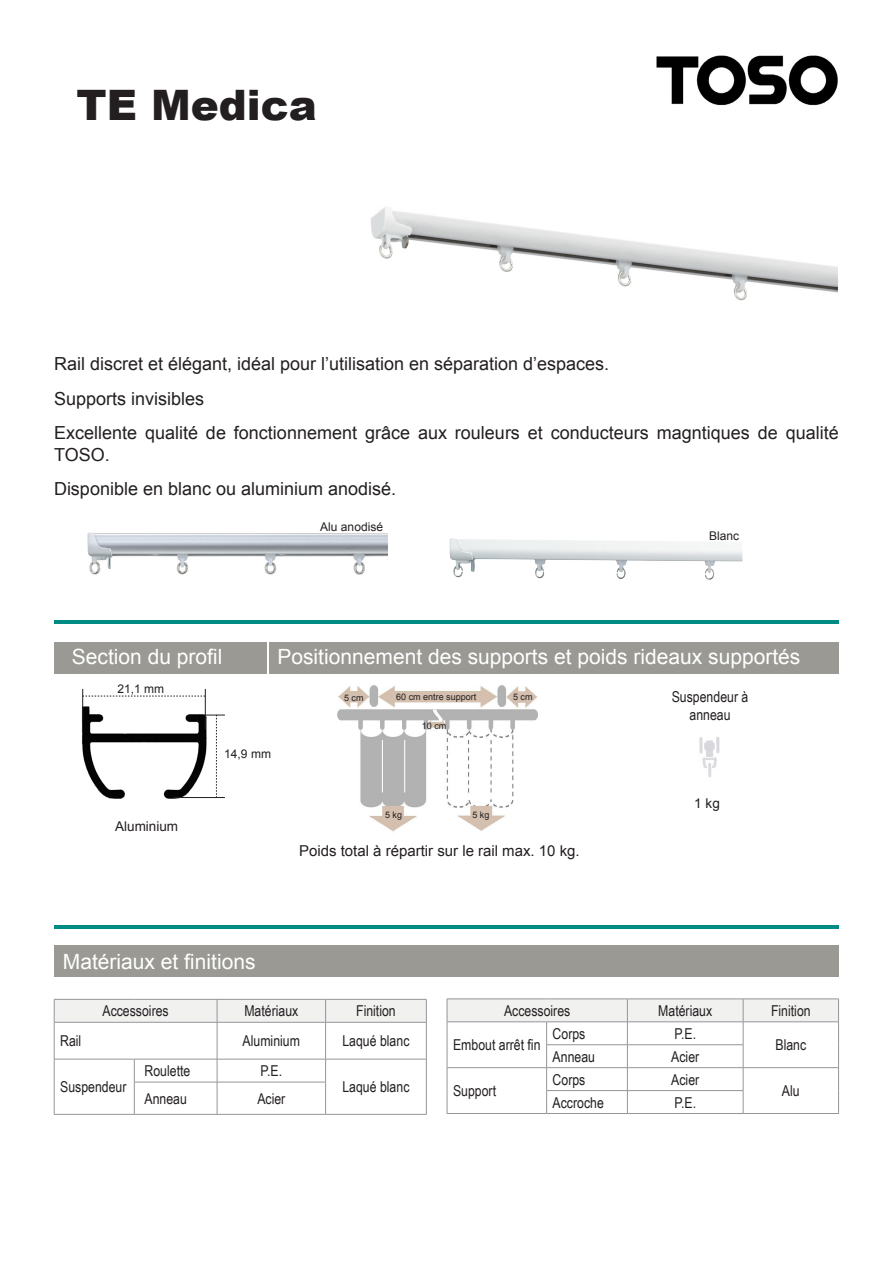
<style>
.page{position:relative;width:893px;height:1263px;background:#fff}
.page>*{position:absolute;margin:0;border:0;box-sizing:border-box;transform-origin:0 0}
.t1{font:900 42px "Arial";color:#231f20}
.t2{font:21px "Arial";color:#fff}
.t3{font:18px/21.6px "Arial";color:#231f20}
.t4{font:15px/18px "Arial Narrow";color:#231f20;text-align:center}
.t5{font:15px "Arial";color:#231f20}
.t6{font:13.5px "Arial";color:#231f20}
.t7{font:12px "Arial";color:#231f20}
.t8{font:9px "Arial";color:#231f20}
</style>
<div class="page">
<img style="left:371px;top:207px;width:466px;height:94px">
<div style="left:269px;top:642px;width:570px;height:32px;background:#9a9993"></div>
<img style="left:656px;top:55px;width:182px;height:50px">
<div style="left:54px;top:642px;width:212px;height:32px;background:#9a9993"></div>
<hr style="left:54px;top:620px;width:785px;height:4px;background:#008b84">
<img style="left:81px;top:688px;width:132px;height:111px">
<img style="left:337px;top:685px;width:201px;height:147px">
<div style="left:54px;top:945px;width:785px;height:32px;background:#9a9993"></div>
<hr style="left:54px;top:925px;width:785px;height:4px;background:#008b84">
<svg style="left:54px;top:999px;width:373px;height:23px"></svg>
<hr style="left:54px;top:1022px;width:80px;height:1px;background:#939598">
<hr style="left:54px;top:1022px;width:1px;height:37px;background:#939598">
<hr style="left:134px;top:1022px;width:83px;height:1px;background:#939598">
<hr style="left:217px;top:1022px;width:109px;height:1px;background:#939598">
<hr style="left:217px;top:1022px;width:1px;height:37px;background:#939598">
<hr style="left:326px;top:1022px;width:101px;height:1px;background:#939598">
<hr style="left:325px;top:1022px;width:1px;height:37px;background:#939598">
<hr style="left:426px;top:1022px;width:1px;height:37px;background:#939598">
<hr style="left:54px;top:1059px;width:80px;height:1px;background:#939598">
<svg style="left:54px;top:1059px;width:1px;height:23px"></svg>
<hr style="left:134px;top:1059px;width:83px;height:1px;background:#939598">
<svg style="left:134px;top:1059px;width:1px;height:23px"></svg>
<hr style="left:217px;top:1059px;width:109px;height:1px;background:#939598">
<svg style="left:217px;top:1059px;width:1px;height:23px"></svg>
<hr style="left:326px;top:1059px;width:101px;height:1px;background:#939598">
<svg style="left:325px;top:1059px;width:1px;height:23px"></svg>
<svg style="left:426px;top:1059px;width:1px;height:23px"></svg>
<hr style="left:54px;top:1082px;width:1px;height:32px;background:#939598">
<hr style="left:134px;top:1082px;width:83px;height:1px;background:#939598">
<hr style="left:134px;top:1082px;width:1px;height:32px;background:#939598">
<hr style="left:217px;top:1082px;width:109px;height:1px;background:#939598">
<hr style="left:217px;top:1082px;width:1px;height:32px;background:#939598">
<hr style="left:325px;top:1082px;width:1px;height:32px;background:#939598">
<hr style="left:426px;top:1082px;width:1px;height:32px;background:#939598">
<hr style="left:54px;top:1114px;width:80px;height:1px;background:#939598">
<hr style="left:134px;top:1114px;width:83px;height:1px;background:#939598">
<hr style="left:217px;top:1114px;width:109px;height:1px;background:#939598">
<hr style="left:326px;top:1114px;width:101px;height:1px;background:#939598">
<svg style="left:447px;top:999px;width:392px;height:114px"></svg>
<hr style="left:447px;top:1113px;width:100px;height:1px;background:#939598">
<hr style="left:547px;top:1113px;width:80px;height:1px;background:#939598">
<hr style="left:627px;top:1113px;width:116px;height:1px;background:#939598">
<hr style="left:743px;top:1113px;width:96px;height:1px;background:#939598">
<img style="left:699px;top:737px;width:21px;height:41px">
<hr style="left:82px;top:689px;width:1px;height:33px;background:#231f20">
<hr style="left:205px;top:689px;width:1px;height:40px;background:#231f20">
<svg style="left:83px;top:696px;width:122px;height:1px"></svg>
<hr style="left:173px;top:797px;width:52px;height:1px;background:#231f20">
<svg style="left:203px;top:715px;width:22px;height:83px"></svg>
<img style="left:87px;top:532px;width:300px;height:43px">
<img style="left:450px;top:538px;width:173px;height:40px">
<p class="t1" style="left:77px;top:75px;width:242px">TE Medica</p>
<p class="t3" style="left:54px;top:353px;width:557px">Rail discret et élégant, idéal pour l’utilisation en séparation d’espaces.</p>
<p class="t3" style="left:54px;top:388px;width:152px">Supports invisibles</p>
<p class="t3" style="left:54px;top:422px;width:786px">Excellente qualité de fonctionnement grâce aux rouleurs et conducteurs magntiques de qualité<br>TOSO.</p>
<p class="t3" style="left:54px;top:478px;width:344px">Disponible en blanc ou aluminium anodisé.</p>
<p class="t7" style="left:320px;top:519px;width:64px">Alu anodisé</p>
<p class="t7" style="left:709px;top:528px;width:32px">Blanc</p>
<p class="t2" style="left:72px;top:643px;width:152px">Section du profil</p>
<p class="t7" style="left:117px;top:681px;width:48px">21,1 mm</p>
<p class="t7" style="left:224px;top:746px;width:48px">14,9 mm</p>
<p class="t2" style="left:277px;top:643px;width:524px">Positionnement des supports et poids rideaux supportés</p>
<p class="t8" style="left:344px;top:691px;width:21px">5 cm</p>
<p class="t8" style="left:396px;top:691px;width:82px">60 cm entre support</p>
<p class="t8" style="left:513px;top:691px;width:21px">5 cm</p>
<p class="t8" style="left:422px;top:720px;width:26px">10 cm</p>
<p class="t4" style="left:672px;top:687px;width:78px">Suspendeur à anneau</p>
<p class="t6" style="left:115px;top:818px;width:65px">Aluminium</p>
<p class="t8" style="left:385px;top:809px;width:19px">5 kg</p>
<p class="t8" style="left:472px;top:808px;width:19px">5 kg</p>
<p class="t5" style="left:299px;top:841px;width:282px">Poids total à répartir sur le rail max. 10 kg.</p>
<p class="t6" style="left:694px;top:794px;width:27px">1 kg</p>
<p class="t2" style="left:63px;top:948px;width:194px">Matériaux et finitions</p>
<p class="t4" style="left:102px;top:1001px;width:68px">Accessoires</p>
<p class="t4" style="left:244px;top:1001px;width:56px">Matériaux</p>
<p class="t4" style="left:356px;top:1001px;width:41px">Finition</p>
<p class="t4" style="left:60px;top:1031px;width:23px">Rail</p>
<p class="t4" style="left:243px;top:1031px;width:59px">Aluminium</p>
<p class="t4" style="left:342px;top:1031px;width:69px">Laqué blanc</p>
<p class="t4" style="left:60px;top:1077px;width:68px">Suspendeur</p>
<p class="t4" style="left:145px;top:1061px;width:47px">Roulette</p>
<p class="t4" style="left:260px;top:1061px;width:23px">P.E.</p>
<p class="t4" style="left:342px;top:1077px;width:69px">Laqué blanc</p>
<p class="t4" style="left:145px;top:1089px;width:44px">Anneau</p>
<p class="t4" style="left:257px;top:1089px;width:30px">Acier</p>
<p class="t4" style="left:504px;top:1001px;width:68px">Accessoires</p>
<p class="t4" style="left:658px;top:1001px;width:55px">Matériaux</p>
<p class="t4" style="left:771px;top:1001px;width:41px">Finition</p>
<p class="t4" style="left:453px;top:1035px;width:89px">Embout arrêt fin</p>
<p class="t4" style="left:553px;top:1024px;width:34px">Corps</p>
<p class="t4" style="left:674px;top:1024px;width:23px">P.E.</p>
<p class="t4" style="left:775px;top:1035px;width:32px">Blanc</p>
<p class="t4" style="left:553px;top:1047px;width:44px">Anneau</p>
<p class="t4" style="left:671px;top:1047px;width:30px">Acier</p>
<p class="t4" style="left:453px;top:1081px;width:45px">Support</p>
<p class="t4" style="left:553px;top:1070px;width:34px">Corps</p>
<p class="t4" style="left:671px;top:1070px;width:30px">Acier</p>
<p class="t4" style="left:553px;top:1093px;width:53px">Accroche</p>
<p class="t4" style="left:674px;top:1093px;width:23px">P.E.</p>
<p class="t4" style="left:782px;top:1081px;width:19px">Alu</p>
</div>
